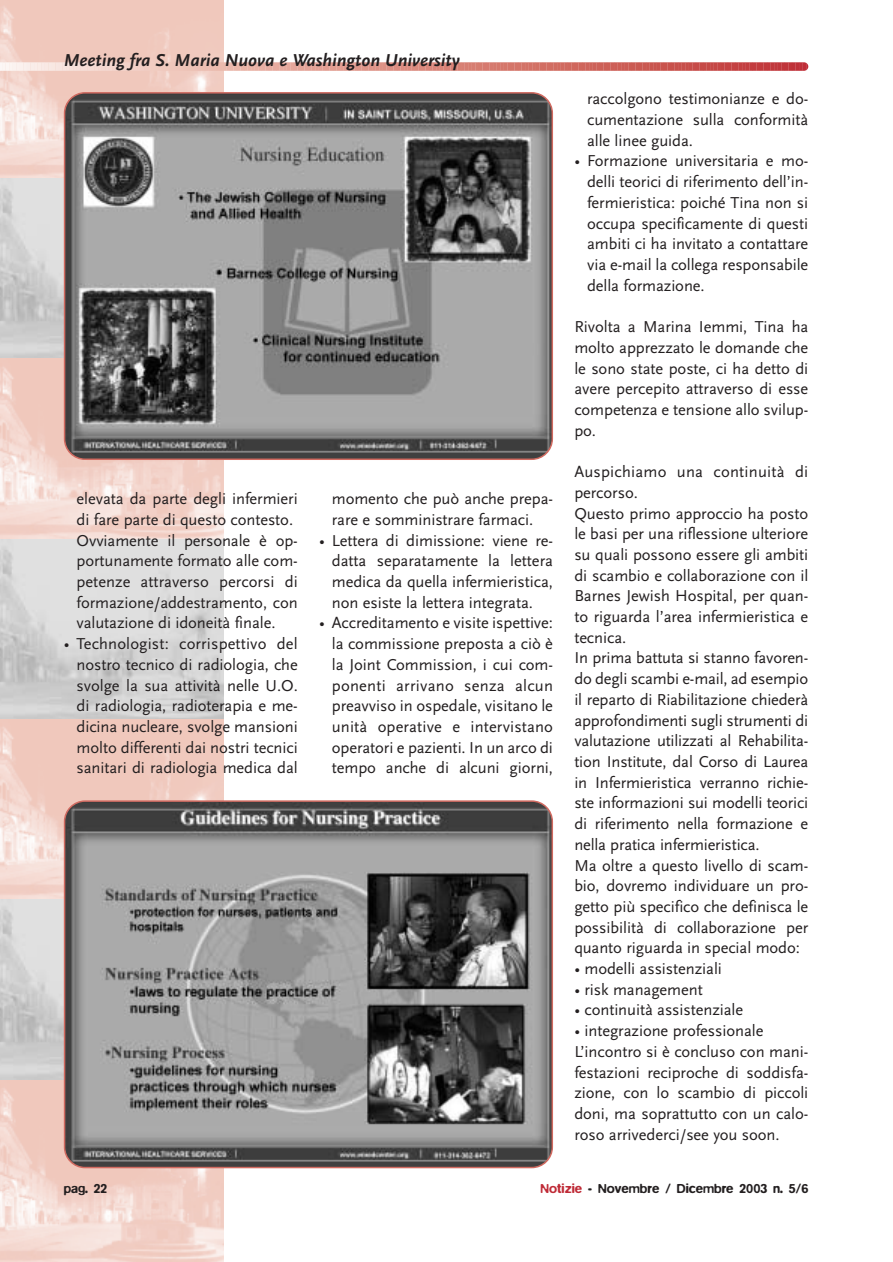
<style>
.page{position:relative;width:893px;height:1262px;background:#fff}
.page>*{position:absolute;margin:0;border:0;box-sizing:border-box;transform-origin:0 0}
.t1{font:italic 700 18px "Scala Sans";color:#231f20}
.t2{font:16.5px/20.7px "Scala Sans";letter-spacing:-.005em;color:#231f20;text-align:justify}
.t3{font:500 13.5px "Blur";color:#231f20}
.s1{color:#bf2b37}
</style>
<div class="page">
<img style="left:0;top:0;width:223px;height:179px">
<svg style="left:0;top:179px;width:64px;height:180px;background:#d2d2d2"></svg>
<svg style="left:0;top:359px;width:223px;height:180px;background:#f3d5cd"></svg>
<svg style="left:0;top:539px;width:223px;height:180px;background:#d6d6d6"></svg>
<svg style="left:0;top:719px;width:223px;height:180px;background:#f1cec4"></svg>
<svg style="left:0;top:1080px;width:223px;height:182px;background:#f3d4cb"></svg>
<svg style="left:0;top:899px;width:64px;height:181px;background:#d2d2d2"></svg>
<svg style="left:64px;top:1189px;width:160px;height:9px"></svg>
<svg style="left:0;top:62px;width:808px;height:9px;background:#de968e"></svg>
<svg style="left:64px;top:92px;width:489px;height:368px;background:#807e7e"></svg>
<svg style="left:64px;top:800px;width:489px;height:368px;background:#828080"></svg>
<p class="t1" style="left:64px;top:53px;width:397px">Meeting fra S. Maria Nuova e Washington University</p>
<p class="t2" style="left:77px;top:489px;width:223px;text-align:left">elevata da parte degli infermieri di fare parte di questo contesto.<br>Ovviamente il personale è op&shy;portunamente formato alle com&shy;petenze attraverso percorsi di formazione/addestramento, con valutazione di idoneità finale.</p>
<p class="t2" style="left:77px;top:634px;width:223px;text-indent:-13px">• Technologist: corrispettivo del nostro tecnico di radiologia, che svolge la sua attività nelle U.O. di radiologia, radioterapia e me&shy;dicina nucleare, svolge mansioni molto differenti dai nostri tecnici sanitari di radiologia medica dal</p>
<p class="t2" style="left:332px;top:489px;width:223px">momento che può anche prepa&shy;rare e somministrare farmaci.</p>
<p class="t2" style="left:332px;top:531px;width:223px;text-indent:-13px">• Lettera di dimissione: viene re&shy;datta separatamente la lettera medica da quella infermieristica, non esiste la lettera integrata.</p>
<p class="t2" style="left:332px;top:614px;width:223px;text-indent:-13px">• Accreditamento e visite ispettive: la commissione preposta a ciò è la Joint Commission, i cui com&shy;ponenti arrivano senza alcun preavviso in ospedale, visitano le unità operative e intervistano operatori e pazienti. In un arco di tempo anche di alcuni giorni,</p>
<p class="t2" style="left:587px;top:90px;width:223px">raccolgono testimonianze e do&shy;cumentazione sulla conformità alle linee guida.</p>
<p class="t2" style="left:587px;top:152px;width:223px;text-indent:-13px">• Formazione universitaria e mo&shy;delli teorici di riferimento dell’in&shy;fermieristica: poiché Tina non si occupa specificamente di questi ambiti ci ha invitato a contattare via e-mail la collega responsabile della formazione.</p>
<p class="t2" style="left:574px;top:317px;width:235px">Rivolta a Marina Iemmi, Tina ha molto apprezzato le domande che le sono state poste, ci ha detto di avere percepito attraverso di esse competenza e tensione allo svilup&shy;po.</p>
<p class="t2" style="left:574px;top:462px;width:235px;text-align:left">Auspichiamo una continuità di percorso.<br>Questo primo approccio ha posto le basi per una riflessione ulteriore su quali possono essere gli ambiti di scambio e collaborazione con il Barnes Jewish Hospital, per quan&shy;to riguarda l’area infermieristica e tecnica.<br>In prima battuta si stanno favoren&shy;do degli scambi e-mail, ad esempio il reparto di Riabilitazione chiederà approfondimenti sugli strumenti di valutazione utilizzati al Rehabilita&shy;tion Institute, dal Corso di Laurea in Infermieristica verranno richie&shy;ste informazioni sui modelli teorici di riferimento nella formazione e nella pratica infermieristica.<br>Ma oltre a questo livello di scam&shy;bio, dovremo individuare un pro&shy;getto più specifico che definisca le possibilità di collaborazione per quanto riguarda in special modo:</p>
<p class="t2" style="left:574px;top:959px;width:149px">• modelli assistenziali</p>
<p class="t2" style="left:574px;top:980px;width:130px">• risk management</p>
<p class="t2" style="left:574px;top:1001px;width:170px">• continuità assistenziale</p>
<p class="t2" style="left:574px;top:1021px;width:235px;text-align:left">• integrazione professionale L’incontro si è concluso con mani&shy;festazioni reciproche di soddisfa&shy;zione, con lo scambio di piccoli doni, ma soprattutto con un calo&shy;roso arrivederci/see you soon.</p>
<p class="t3" style="left:64px;top:1184px;width:45px">pag. 22</p>
<p class="t3" style="left:540px;top:1184px;width:269px"><span class="s1">Notizie</span> - Novembre / Dicembre 2003 n. 5/6</p>
</div>
